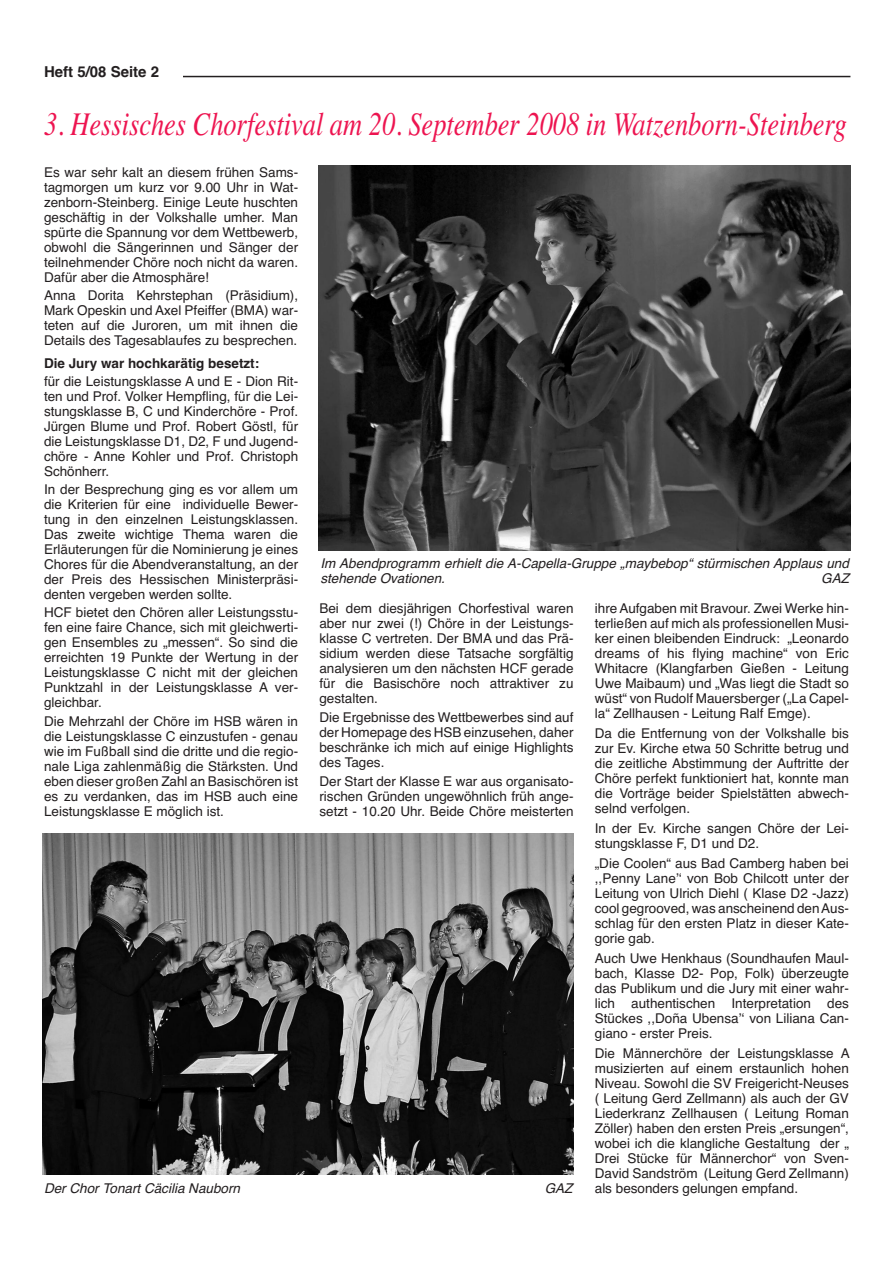
<style>
.page{position:relative;width:893px;height:1263px;background:#fff}
.page>*{position:absolute;margin:0;border:0;box-sizing:border-box;transform-origin:0 0}
.t1{font:italic 33px "Times";color:#ed1450;scale:.8 1}
.t2{font:700 15px "Helvetica";color:#231f20}
.t3{font:13.5px/15px "Helvetica";color:#231f20;text-align:justify}
.t4{font:italic 13.5px/15px "Helvetica";color:#231f20}
.t5{font:700 13.5px "Helvetica";color:#231f20}
</style>
<div class="page">
<hr style="left:43px;top:76px;width:807px;height:1px;background:#231f20">
<div style="left:43px;top:65px;width:140px;height:21px;background:#fff"></div>
<img style="left:319px;top:166px;width:531px;height:384px">
<img style="left:43px;top:833px;width:531px;height:341px">
<p class="t2" style="left:44px;top:64px;width:117px">Heft 5/08 Seite 2</p>
<h1 class="t1" style="left:44px;top:104px;width:1005px">3. Hessisches Chorfestival am 20. September 2008 in Watzenborn-Steinberg</h1>
<p class="t3" style="left:44px;top:165px;width:256px">Es war sehr kalt an diesem frühen Sams&shy;tagmorgen um kurz vor 9.00 Uhr in Wat&shy;zenborn-Steinberg. Einige Leute huschten geschäftig in der Volkshalle umher. Man spürte die Spannung vor dem Wettbewerb, obwohl die Sängerinnen und Sänger der teilnehmender Chöre noch nicht da waren.<br>Dafür aber die Atmosphäre!</p>
<p class="t3" style="left:44px;top:288px;width:256px">Anna Dorita Kehrstephan (Präsidium), Mark Opeskin und Axel Pfeiffer (BMA) war&shy;teten auf die Juroren, um mit ihnen die Details des Tagesablaufes zu besprechen.</p>
<p class="t5" style="left:44px;top:355px;width:217px">Die Jury war hochkarätig besetzt:</p>
<p class="t3" style="left:44px;top:374px;width:256px">für die Leistungsklasse A und E - Dion Rit&shy;ten und Prof. Volker Hempfling, für die Lei&shy;stungsklasse B, C und Kinderchöre - Prof.<br>Jürgen Blume und Prof. Robert Göstl, für die Leistungsklasse D1, D2, F und Jugend&shy;chöre - Anne Kohler und Prof. Christoph Schönherr.</p>
<p class="t3" style="left:44px;top:482px;width:256px">In der Besprechung ging es vor allem um die Kriterien für eine individuelle Bewer&shy;tung in den einzelnen Leistungsklassen.<br>Das zweite wichtige Thema waren die Erläuterungen für die Nominierung je eines Chores für die Abendveranstaltung, an der der Preis des Hessischen Ministerpräsi&shy;denten vergeben werden sollte.</p>
<p class="t3" style="left:44px;top:605px;width:256px">HCF bietet den Chören aller Leistungsstu&shy;fen eine faire Chance, sich mit gleichwerti&shy;gen Ensembles zu „messen“. So sind die erreichten 19 Punkte der Wertung in der Leistungsklasse C nicht mit der gleichen Punktzahl in der Leistungsklasse A ver&shy;gleichbar.</p>
<p class="t3" style="left:44px;top:713px;width:256px">Die Mehrzahl der Chöre im HSB wären in die Leistungsklasse C einzustufen - genau wie im Fußball sind die dritte und die regio&shy;nale Liga zahlenmäßig die Stärksten. Und eben dieser großen Zahl an Basischören ist es zu verdanken, das im HSB auch eine Leistungsklasse E möglich ist.</p>
<p class="t4" style="left:320px;top:556px;width:535px">Im Abendprogramm erhielt die A-Capella-Gruppe „maybebop“ stürmischen Applaus und stehende Ovationen.</p>
<p class="t4" style="left:821px;top:571px;width:34px">GAZ</p>
<p class="t3" style="left:319px;top:600px;width:256px">Bei dem diesjährigen Chorfestival waren aber nur zwei (!) Chöre in der Leistungs&shy;klasse C vertreten. Der BMA und das Prä&shy;sidium werden diese Tatsache sorgfältig analysieren um den nächsten HCF gerade für die Basischöre noch attraktiver zu gestalten.</p>
<p class="t3" style="left:319px;top:710px;width:256px">Die Ergebnisse des Wettbewerbes sind auf der Homepage des HSB einzusehen, daher beschränke ich mich auf einige Highlights des Tages.</p>
<p class="t3" style="left:319px;top:774px;width:256px">Der Start der Klasse E war aus organisato&shy;rischen Gründen ungewöhnlich früh ange&shy;setzt - 10.20 Uhr. Beide Chöre meisterten</p>
<p class="t3" style="left:595px;top:600px;width:256px">ihreAufgaben mit Bravour. Zwei Werke hin&shy;terließen auf mich als professionellen Musi&shy;ker einen bleibenden Eindruck: „Leonardo dreams of his flying machine“ von Eric Whitacre (Klangfarben Gießen - Leitung Uwe Maibaum) und „Was liegt die Stadt so wüst“ von Rudolf Mauersberger („La Capel&shy;la“ Zellhausen - Leitung Ralf Emge).</p>
<p class="t3" style="left:595px;top:726px;width:256px">Da die Entfernung von der Volkshalle bis zur Ev. Kirche etwa 50 Schritte betrug und die zeitliche Abstimmung der Auftritte der Chöre perfekt funktioniert hat, konnte man die Vorträge beider Spielstätten abwech&shy;selnd verfolgen.</p>
<p class="t3" style="left:595px;top:821px;width:256px">In der Ev. Kirche sangen Chöre der Lei&shy;stungsklasse F, D1 und D2.</p>
<p class="t3" style="left:595px;top:856px;width:256px">„Die Coolen“ aus Bad Camberg haben bei ,,Penny Laneʼʻ von Bob Chilcott unter der Leitung von Ulrich Diehl ( Klase D2 -Jazz) cool gegrooved, was anscheinend denAus&shy;schlag für den ersten Platz in dieser Kate&shy;gorie gab.</p>
<p class="t3" style="left:595px;top:951px;width:256px">Auch Uwe Henkhaus (Soundhaufen Maul&shy;bach, Klasse D2- Pop, Folk) überzeugte das Publikum und die Jury mit einer wahr&shy;lich authentischen Interpretation des Stückes ,,Doña Ubensaʼʻ von Liliana Can&shy;giano - erster Preis.</p>
<p class="t3" style="left:595px;top:1046px;width:256px">Die Männerchöre der Leistungsklasse A musizierten auf einem erstaunlich hohen Niveau. Sowohl die SV Freigericht-Neuses ( Leitung Gerd Zellmann) als auch der GV Liederkranz Zellhausen ( Leitung Roman Zöller) haben den ersten Preis „ersungen“, wobei ich die klangliche Gestaltung der „ Drei Stücke für Männerchor“ von Sven-David Sandström (Leitung Gerd Zellmann) als besonders gelungen empfand.</p>
<p class="t4" style="left:44px;top:1181px;width:202px">Der Chor Tonart Cäcilia Nauborn</p>
<p class="t4" style="left:545px;top:1181px;width:34px">GAZ</p>
</div>
